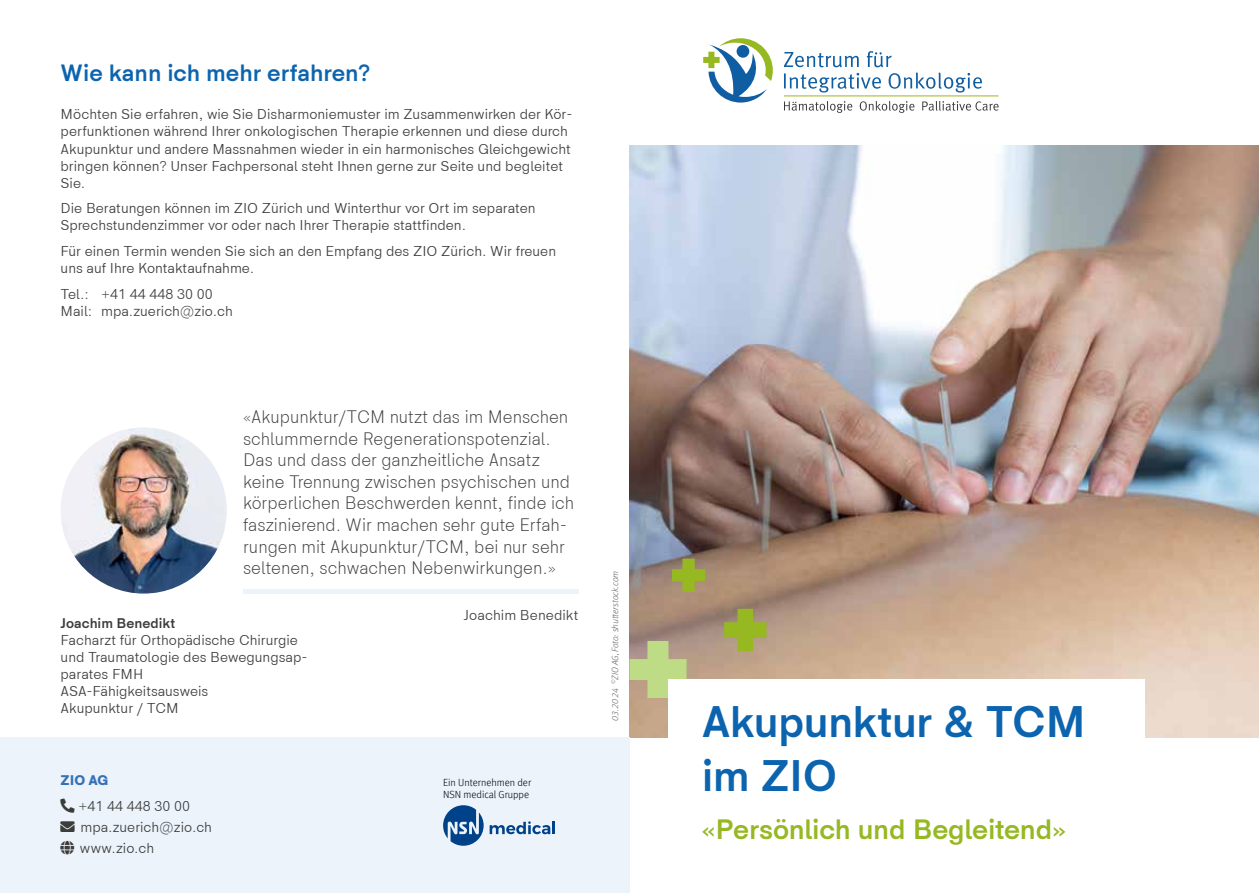
<style>
.page{position:relative;width:1259px;height:893px;background:#fff}
.page>*{position:absolute;margin:0;border:0;box-sizing:border-box;transform-origin:0 0}
.t1{font:700 45px/54px "HK Sentiments";letter-spacing:-.015em;color:#0c64af}
.t2{font:700 28.5px "HK Sentiments";letter-spacing:-.01em;color:#96b821}
.t3{font:700 24px "HK Sentiments";color:#0c64af}
.t4{font:300 18px/21.6px "HK Sentiments";color:#3c3c3b;scale:.96 1}
.t5{font:14.25px/17.1px "HK Sentiments";color:#3c3c3b}
.t6{font:700 14.25px "HK Sentiments";color:#3c3c3b}
.t7{font:900 14.25px "HK Sentiments";color:#3671b7}
.t8{font:300 10.35px/12.5px "Meta Offc";color:#000}
.t9{font:italic 300 9px "Meta Offc";color:#646363}
</style>
<div class="page">
<hr style="left:243px;top:590px;width:335px;height:4px;background:#ecf3fb">
<img style="left:629px;top:145px;width:630px;height:592px">
<svg style="left:784px;top:101px;width:214px;height:12px"></svg>
<hr style="left:784px;top:96px;width:214px;height:1px;background:#96b821">
<svg style="left:703px;top:38px;width:70px;height:65px"></svg>
<svg style="left:784px;top:51px;width:198px;height:42px"></svg>
<svg style="left:672px;top:559px;width:33px;height:33px"></svg>
<svg style="left:629px;top:641px;width:57px;height:57px"></svg>
<svg style="left:724px;top:609px;width:42px;height:42px"></svg>
<div style="left:668px;top:680px;width:476px;height:213px;background:#fff"></div>
<div style="left:0;top:737px;width:629px;height:156px;background:#ecf3fb"></div>
<svg style="left:489px;top:821px;width:66px;height:13px"></svg>
<svg style="left:443px;top:805px;width:40px;height:41px"></svg>
<img style="left:61px;top:427px;width:166px;height:167px;border-radius:83px">
<h3 class="t3" style="left:61px;top:54px;width:311px">Wie kann ich mehr erfahren?</h3>
<p class="t5" style="left:61px;top:105px;width:513px">Möchten Sie erfahren, wie Sie Disharmoniemuster im Zusammenwirken der Kör&shy;perfunktionen während Ihrer onkologischen Therapie erkennen und diese durch Akupunktur und andere Massnahmen wieder in ein harmonisches Gleichgewicht bringen können? Unser Fachpersonal steht Ihnen gerne zur Seite und begleitet Sie.</p>
<p class="t5" style="left:61px;top:199px;width:476px">Die Beratungen können im ZIO Zürich und Winterthur vor Ort im separaten<br>Sprechstundenzimmer vor oder nach Ihrer Therapie stattfinden.</p>
<p class="t5" style="left:61px;top:242px;width:497px">Für einen Termin wenden Sie sich an den Empfang des ZIO Zürich. Wir freuen uns auf Ihre Kontaktaufnahme.</p>
<p class="t5" style="left:61px;top:284px;width:174px">Tel.: +41 44 448 30 00<br>Mail: mpa.zuerich@zio.ch</p>
<p class="t4" style="left:243px;top:405px;width:346px">«Akupunktur/TCM nutzt das im Menschen schlummernde Regenerationspotenzial.<br>Das und dass der ganzheitliche Ansatz keine Trennung zwischen psychischen und körperlichen Beschwerden kennt, finde ich faszinierend. Wir machen sehr gute Erfah&shy;rungen mit Akupunktur/TCM, bei nur sehr seltenen, schwachen Nebenwirkungen.»</p>
<p class="t5" style="left:463px;top:605px;width:117px">Joachim Benedikt</p>
<p class="t6" style="left:61px;top:612px;width:116px">Joachim Benedikt</p>
<p class="t5" style="left:61px;top:630px;width:248px">Facharzt für Orthopädische Chirurgie und Traumatologie des Bewegungsap&shy;parates FMH<br>ASA-Fähigkeitsausweis<br>Akupunktur / TCM</p>
<p class="t7" style="left:61px;top:770px;width:49px">ZIO AG</p>
<p class="t5" style="left:79px;top:796px;width:113px">+41 44 448 30 00</p>
<p class="t5" style="left:80px;top:815px;width:134px;line-height:21px;text-indent:-19px">→ mpa.zuerich@zio.ch www.zio.ch</p>
<p class="t8" style="left:443px;top:776px;width:90px">Ein Unternehmen der<br>NSN medical Gruppe</p>
<p class="t9" style="left:610px;top:721px;width:152px;rotate:-90deg">03.2024 <sup>©</sup>ZIO AG, Foto: shutterstock.com</p>
<h1 class="t1" style="left:702px;top:692px;width:385px">Akupunktur &amp; TCM im ZIO</h1>
<h2 class="t2" style="left:702px;top:807px;width:365px">«Persönlich und Begleitend»</h2>
</div>
